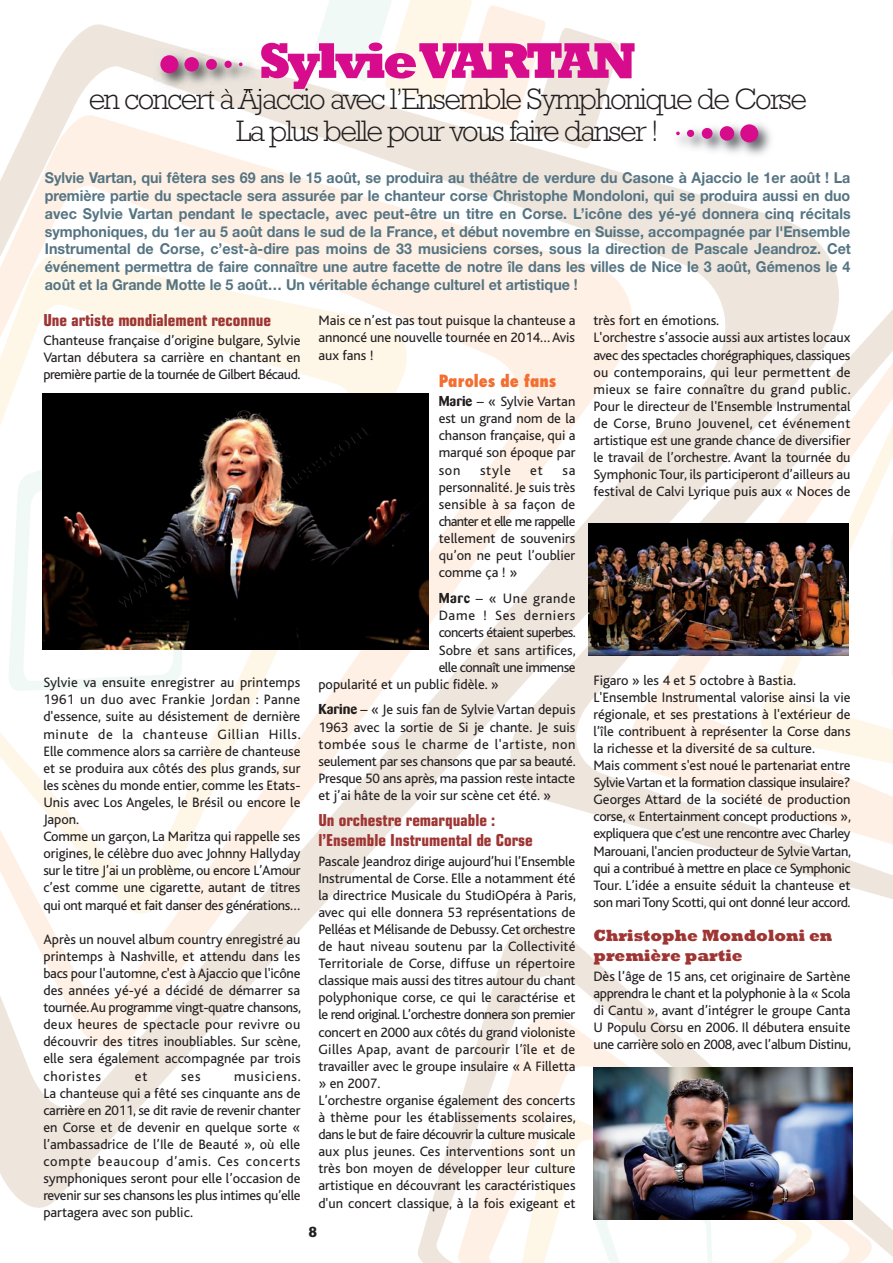
<style>
.page{position:relative;width:893px;height:1263px;background:#fff}
.page>*{position:absolute;margin:0;border:0;box-sizing:border-box;transform-origin:0 0}
.t1{font:800 51px "Rockwell";letter-spacing:-.07em;color:#d70c8c}
.t2{font:300 30px/31.5px "Rockwell";letter-spacing:-.055em;color:#231f20;text-align:center}
.t3{font:700 condensed 16.5px/19.8px "Eurostile";color:#9e3532}
.t4{font:800 16.5px/19.8px "Rockwell";color:#9e3532;scale:.95 1}
.t5{font:800 condensed 16.5px "Futura";color:#f36e31}
.t6{font:700 15px/17.9px "Helvetica Neue";color:#557482;text-align:justify;scale:.95 1}
.t7{font:500 15px "Formata";color:#231f20}
.t8{font:14.25px/17.1px "Bliss";color:#231f20;text-align:justify}
.t9{font:14.25px "Bliss";letter-spacing:-.04em;color:#231f20}
.t10{font:14.25px "Bliss";letter-spacing:-.035em;color:#231f20}
.t11{font:14.25px "Bliss";letter-spacing:.05em;color:#231f20}
.t12{font:14.25px "Bliss";letter-spacing:.04em;color:#231f20}
.s1{font-family:"Barmeno";font-weight:700}
</style>
<div class="page">
<img style="left:0;top:0;width:893px;height:1263px">
<img style="left:43px;top:393px;width:385px;height:257px">
<img style="left:589px;top:523px;width:260px;height:133px">
<img style="left:154px;top:48px;width:108px;height:45px">
<svg style="left:261px;top:49px;width:1px;height:29px"></svg>
<img style="left:210px;top:89px;width:51px;height:4px">
<div style="left:160px;top:55px;width:18px;height:18px;background:#d70c8c;border-radius:50%"></div>
<div style="left:184px;top:57px;width:15px;height:15px;background:#d70c8c;border-radius:50%"></div>
<div style="left:206px;top:59px;width:11px;height:11px;background:#d70c8c;border-radius:50%"></div>
<div style="left:224px;top:61px;width:8px;height:7px;background:#d70c8c;border-radius:50%"></div>
<svg style="left:239px;top:63px;width:4px;height:3px"></svg>
<img style="left:670px;top:117px;width:108px;height:45px">
<div style="left:740px;top:124px;width:18px;height:18px;background:#d70c8c;border-radius:50%"></div>
<div style="left:720px;top:126px;width:14px;height:15px;background:#d70c8c;border-radius:50%"></div>
<div style="left:702px;top:128px;width:11px;height:11px;background:#d70c8c;border-radius:50%"></div>
<div style="left:687px;top:130px;width:7px;height:7px;background:#d70c8c;border-radius:50%"></div>
<svg style="left:676px;top:132px;width:4px;height:3px"></svg>
<img style="left:594px;top:1067px;width:258px;height:152px">
<h1 class="t1" style="left:259px;top:43px;width:379px">Sylvie VARTAN</h1>
<h2 class="t2" style="left:89px;top:87px;width:720px">en concert à Ajaccio avec l’Ensemble Symphonique de Corse<br>La plus belle pour vous faire danser !</h2>
<p class="t6" style="left:45px;top:170px;width:850px">Sylvie Vartan, qui fêtera ses 69 ans le 15 août, se produira au théâtre de verdure du Casone à Ajaccio le 1er août ! La première partie du spectacle sera assurée par le chanteur corse Christophe Mondoloni, qui se produira aussi en duo avec Sylvie Vartan pendant le spectacle, avec peut-être un titre en Corse. L’icône des yé-yé donnera cinq récitals symphoniques, du 1er au 5 août dans le sud de la France, et début novembre en Suisse, accompagnée par l'Ensemble Instrumental de Corse, c’est-à-dire pas moins de 33 musiciens corses, sous la direction de Pascale Jeandroz. Cet événement permettra de faire connaître une autre facette de notre île dans les villes de Nice le 3 août, Gémenos le 4 août et la Grande Motte le 5 août… Un véritable échange culturel et artistique !</p>
<p class="t3" style="left:43px;top:312px;width:229px">Une artiste mondialement reconnue</p>
<p class="t8" style="left:43px;top:333px;width:259px">Chanteuse française d’origine bulgare, Sylvie Vartan débutera sa carrière en chantant en première partie de la tournée de Gilbert Bécaud.</p>
<p class="t8" style="left:43px;top:675px;width:259px;text-align:left">Sylvie va ensuite enregistrer au printemps 1961 un duo avec Frankie Jordan : Panne d'essence, suite au désistement de dernière minute de la chanteuse Gillian Hills.<br>Elle commence alors sa carrière de chanteuse et se produira aux côtés des plus grands, sur les scènes du monde entier, comme les Etats-Unis avec Los Angeles, le Brésil ou encore le Japon.<br>Comme un garçon, La Maritza qui rappelle ses origines, le célèbre duo avec Johnny Hallyday sur le titre J’ai un problème, ou encore L’Amour c’est comme une cigarette, autant de titres qui ont marqué et fait danser des générations…</p>
<p class="t8" style="left:43px;top:932px;width:259px">Après un nouvel album country enregistré au printemps à Nashville, et attendu dans les bacs pour l'automne, c'est à Ajaccio que l'icône des années yé-yé a décidé de démarrer sa tournée. Au programme vingt-quatre chansons, deux heures de spectacle pour revivre ou découvrir des titres inoubliables. Sur scène, elle sera également accompagnée par trois choristes</p>
<p class="t8" style="left:43px;top:1069px;width:259px;text-indent:191px">musiciens.<br>La chanteuse qui a fêté ses cinquante ans de carrière en 2011, se dit ravie de revenir chanter en Corse et de devenir en quelque sorte « l’ambassadrice de l’Ile de Beauté », où elle compte beaucoup d’amis. Ces concerts symphoniques seront pour elle l’occasion de revenir sur ses chansons les plus intimes qu’elle partagera avec son public.</p>
<p class="t8" style="left:135px;top:1069px;width:14px">et</p>
<p class="t8" style="left:181px;top:1069px;width:21px">ses</p>
<p class="t8" style="left:318px;top:313px;width:259px">Mais ce n’est pas tout puisque la chanteuse a annoncé une nouvelle tournée en 2014… Avis aux fans !</p>
<p class="t5" style="left:439px;top:374px;width:119px">Paroles de fans</p>
<p class="t8" style="left:439px;top:394px;width:138px"><span class="s1">Marie</span> – « Sylvie Vartan est un grand nom de la chanson française, qui a marqué son époque par son</p>
<p class="t8" style="left:480px;top:463px;width:32px">style</p>
<p class="t8" style="left:530px;top:463px;width:14px">et</p>
<p class="t8" style="left:439px;top:463px;width:138px;text-indent:124px">sa personnalité. Je suis très sensible à sa façon de chanter et elle me rappelle tellement de souvenirs qu’on ne peut l’oublier comme ça ! »</p>
<p class="t12" style="left:439px;top:593px;width:138px"><span class="s1">Marc</span> – « Une grande</p>
<p class="t11" style="left:439px;top:610px;width:138px">Dame ! Ses derniers</p>
<p class="t9" style="left:439px;top:627px;width:139px">concerts étaient superbes.</p>
<p class="t8" style="left:439px;top:643px;width:139px">Sobre et sans artifices,</p>
<p class="t10" style="left:439px;top:661px;width:138px">elle connaît une immense</p>
<p class="t8" style="left:318px;top:677px;width:182px">popularité et un public fidèle. »</p>
<p class="t8" style="left:318px;top:702px;width:259px"><span class="s1">Karine</span> – « Je suis fan de Sylvie Vartan depuis 1963 avec la sortie de Si je chante. Je suis tombée sous le charme de l'artiste, non seulement par ses chansons que par sa beauté.<br>Presque 50 ans après, ma passion reste intacte et j’ai hâte de la voir sur scène cet été. »</p>
<p class="t3" style="left:318px;top:812px;width:216px">Un orchestre remarquable : l’Ensemble Instrumental de Corse</p>
<p class="t8" style="left:318px;top:854px;width:259px;text-align:left">Pascale Jeandroz dirige aujourd’hui l’Ensemble Instrumental de Corse. Elle a notamment été la directrice Musicale du StudiOpéra à Paris, avec qui elle donnera 53 représentations de Pelléas et Mélisande de Debussy. Cet orchestre de haut niveau soutenu par la Collectivité Territoriale de Corse, diffuse un répertoire classique mais aussi des titres autour du chant polyphonique corse, ce qui le caractérise et le rend original. L’orchestre donnera son premier concert en 2000 aux côtés du grand violoniste Gilles Apap, avant de parcourir l’île et de travailler avec le groupe insulaire « A Filletta » en 2007.<br>L’orchestre organise également des concerts à thème pour les établissements scolaires, dans le but de faire découvrir la culture musicale aux plus jeunes. Ces interventions sont un très bon moyen de développer leur culture artistique en découvrant les caractéristiques d'un concert classique, à la fois exigeant et</p>
<p class="t7" style="left:309px;top:1225px;width:10px">8</p>
<p class="t8" style="left:593px;top:313px;width:259px;text-align:left">très fort en émotions.<br>L'orchestre s’associe aussi aux artistes locaux avec des spectacles chorégraphiques, classiques ou contemporains, qui leur permettent de mieux se faire connaître du grand public.<br>Pour le directeur de l'Ensemble Instrumental de Corse, Bruno Jouvenel, cet événement artistique est une grande chance de diversifier le travail de l’orchestre. Avant la tournée du Symphonic Tour, ils participeront d’ailleurs au festival de Calvi Lyrique puis aux « Noces de</p>
<p class="t8" style="left:593px;top:673px;width:259px;text-align:left">Figaro » les 4 et 5 octobre à Bastia.<br>L'Ensemble Instrumental valorise ainsi la vie régionale, et ses prestations à l'extérieur de l’île contribuent à représenter la Corse dans la richesse et la diversité de sa culture.<br>Mais comment s'est noué le partenariat entre Sylvie Vartan et la formation classique insulaire?<br>Georges Attard de la société de production corse, « Entertainment concept productions », expliquera que c’est une rencontre avec Charley Marouani, l'ancien producteur de Sylvie Vartan, qui a contribué à mettre en place ce Symphonic Tour. L’idée a ensuite séduit la chanteuse et son mari Tony Scotti, qui ont donné leur accord.</p>
<p class="t4" style="left:593px;top:927px;width:253px">Christophe Mondoloni en première partie</p>
<p class="t8" style="left:593px;top:969px;width:259px">Dès l’âge de 15 ans, cet originaire de Sartène apprendra le chant et la polyphonie à la « Scola di Cantu », avant d’intégrer le groupe Canta U Populu Corsu en 2006. Il débutera ensuite une carrière solo en 2008, avec l’album Distinu,</p>
</div>
